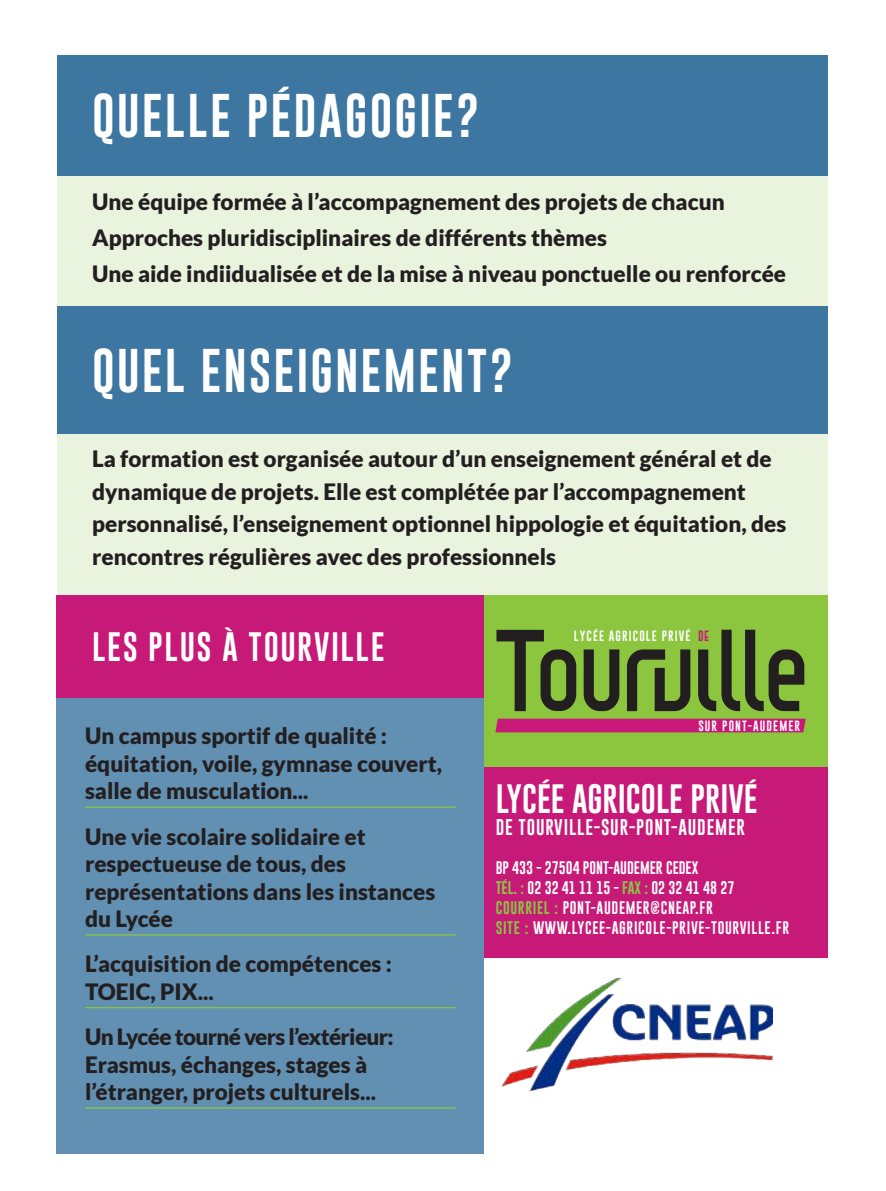
<style>
.page{position:relative;width:886px;height:1191px;background:#fff}
.page>*{position:absolute;margin:0;border:0;box-sizing:border-box;transform-origin:0 0}
.t_cartouche{font:45px "Gobold";letter-spacing:.05em;color:#fff}
.inter{font:30px "Gobold";color:#fff}
.t_cartouche-2{font:30px "Gobold";letter-spacing:.055em;color:#fff}
.t_courant{font:900 22.5px/32.5px "Lato";color:#231f20}
.t_module_tab{font:900 22.5px/27.5px "Lato";color:#231f20}
.inter-2{font:16.75px "Gobold";letter-spacing:.05em;color:#fff}
.t1{font:13.25px "Gobold";letter-spacing:.05em;color:#fff}
.t2{font:13.25px "Gobold";color:#fff}
.t3{font:10.75px "Gobold";letter-spacing:.1em;color:#fff}
.s1{font-family:"Gobold Extra 1";color:#c91978}
.s2{color:#8bc63e}
</style>
<div class="page">
<div style="left:484px;top:687px;width:343px;height:270px;background:#c71a78"></div>
<div style="left:57px;top:175px;width:770px;height:131px;background:#eaf3dd"></div>
<div style="left:57px;top:434px;width:770px;height:161px;background:#eaf3dd"></div>
<div style="left:57px;top:55px;width:770px;height:120px;background:#3d76a1"></div>
<div style="left:57px;top:306px;width:770px;height:128px;background:#3d76a1"></div>
<div style="left:57px;top:595px;width:427px;height:103px;background:#c71a78"></div>
<div style="left:484px;top:595px;width:343px;height:171px;background:#8bc63e"></div>
<svg style="left:496px;top:630px;width:80px;height:81px"></svg>
<svg style="left:584px;top:649px;width:35px;height:62px"></svg>
<svg style="left:627px;top:649px;width:63px;height:62px"></svg>
<svg style="left:698px;top:629px;width:106px;height:82px"></svg>
<svg style="left:495px;top:718px;width:311px;height:14px"></svg>
<img style="left:501px;top:957px;width:271px;height:135px">
<div style="left:57px;top:698px;width:427px;height:455px;background:#6290b3"></div>
<hr style="left:85px;top:806px;width:371px;height:1px;background:#8bc63e">
<hr style="left:85px;top:934px;width:371px;height:1px;background:#8bc63e">
<hr style="left:85px;top:1007px;width:371px;height:1px;background:#8bc63e">
<hr style="left:85px;top:1107px;width:371px;height:1px;background:#8bc63e">
<p class="t_cartouche" style="left:92px;top:86px;width:388px">QUELLE PÉDAGOGIE?</p>
<p class="t_courant" style="left:92px;top:184px;width:634px">Une équipe formée à l’accompagnement des projets de chacun</p>
<p class="t_courant" style="left:92px;top:221px;width:516px">Approches pluridisciplinaires de différents thèmes</p>
<p class="t_courant" style="left:92px;top:257px;width:695px">Une aide indiidualisée et de la mise à niveau ponctuelle ou renforcée</p>
<p class="t_cartouche" style="left:92px;top:341px;width:422px">QUEL ENSEIGNEMENT?</p>
<p class="t_courant" style="left:92px;top:442px;width:695px">La formation est organisée autour d’un enseignement général et de dynamique de projets. Elle est complétée par l’accompagnement personnalisé, l’enseignement optionnel hippologie et équitation, des rencontres régulières avec des professionnels</p>
<p class="t_cartouche-2" style="left:92px;top:627px;width:294px">LES PLUS À TOURVILLE</p>
<p class="t3" style="left:574px;top:629px;width:137px">LYCÉE AGRICOLE PRIVÉ <span class="s1">DE</span></p>
<p class="t_module_tab" style="left:85px;top:722px;width:358px">Un campus sportif de qualité : équitation, voile, gymnase couvert, salle de musculation...</p>
<p class="t_module_tab" style="left:85px;top:822px;width:352px">Une vie scolaire solidaire et respectueuse de tous, des représentations dans les instances du Lycée</p>
<p class="t_module_tab" style="left:85px;top:950px;width:308px">L’acquisition de compétences :<br>TOEIC, PIX...</p>
<p class="t_module_tab" style="left:85px;top:1022px;width:310px">Un Lycée tourné vers l’extérieur:<br>Erasmus, échanges, stages à l’étranger, projets culturels...</p>
<p class="t3" style="left:698px;top:718px;width:103px">SUR PONT-AUDEMER</p>
<p class="inter" style="left:496px;top:779px;width:263px">LYCÉE AGRICOLE PRIVÉ</p>
<p class="inter-2" style="left:496px;top:816px;width:251px">DE TOURVILLE-SUR-PONT-AUDEMER</p>
<p class="t2" style="left:496px;top:858px;width:204px">BP 433 - 27504 PONT-AUDEMER CEDEX</p>
<p class="t2" style="left:496px;top:878px;width:240px"><span class="s2">TÉL. :</span> 02 32 41 11 15 - <span class="s2">FAX :</span> 02 32 41 48 27</p>
<p class="t1" style="left:496px;top:898px;width:219px"><span class="s2">COURRIEL :</span> PONT-AUDEMER@CNEAP.FR</p>
<p class="t1" style="left:496px;top:918px;width:295px"><span class="s2">SITE :</span> WWW.LYCEE-AGRICOLE-PRIVE-TOURVILLE.FR</p>
</div>
